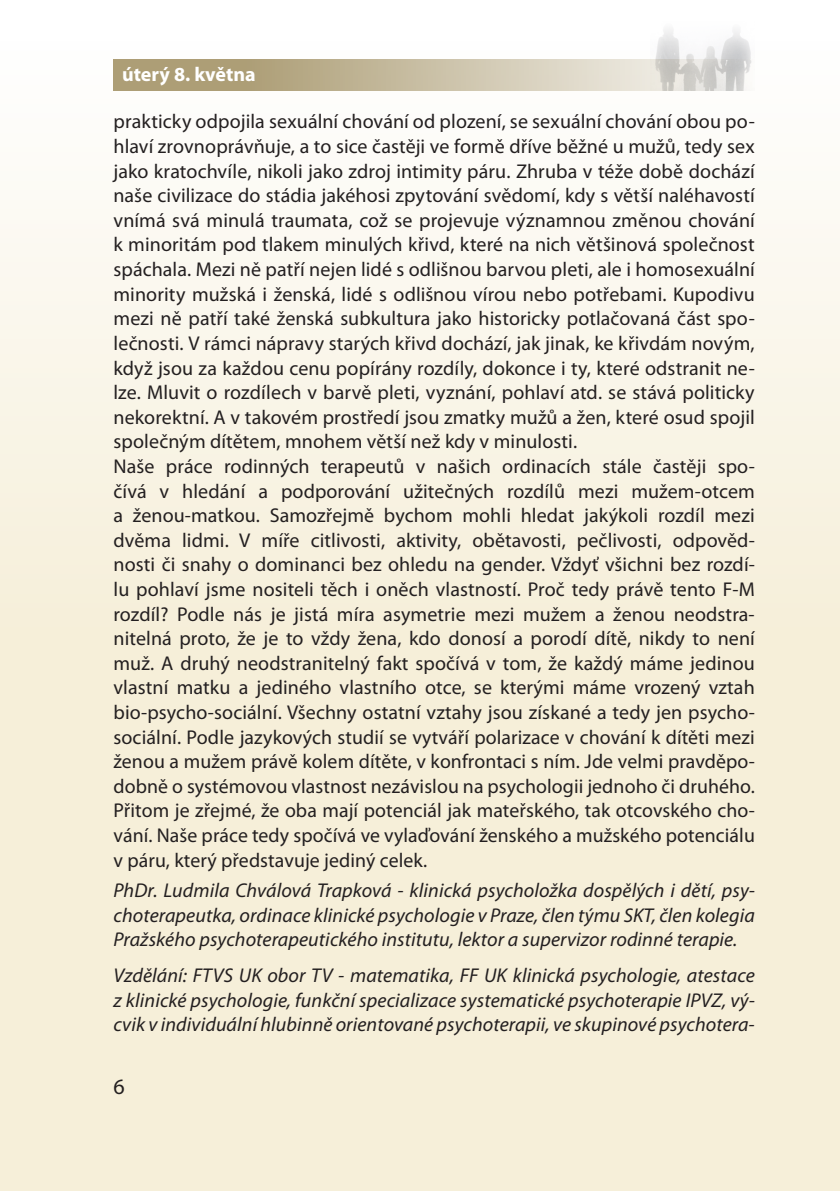
<style>
.page{position:relative;width:840px;height:1191px;background:#fff}
.page>*{position:absolute;margin:0;border:0;box-sizing:border-box;transform-origin:0 0}
.t1{font:22px "Myriad Pro";color:#231f20}
.t2{font:20px/24.6px "Myriad Pro";letter-spacing:.005em;color:#231f20}
.t3{font:italic 20px/24.6px "Myriad Pro";letter-spacing:.005em;color:#231f20;text-align:justify}
.t4{font:700 20px "Myriad Pro";color:#fff}
</style>
<div class="page">
<div style="left:0;top:0;width:839px;height:1191px;background:linear-gradient(to bottom,#fdfcf8,#f4ebcf)"></div>
<svg style="left:113px;top:60px;width:537px;height:31px;background:#c4ba9d"></svg>
<img style="left:650px;top:22px;width:104px;height:69px">
<p class="t4" style="left:122px;top:61px;width:135px">úterý 8. května</p>
<p class="t2" style="left:113px;top:109px;width:642px">prakticky odpojila sexuální chování od plození, se sexuální chování obou po&shy;hlaví zrovnoprávňuje, a to sice častěji ve formě dříve běžné u mužů, tedy sex jako kratochvíle, nikoli jako zdroj intimity páru. Zhruba v téže době dochází naše civilizace do stádia jakéhosi zpytování svědomí, kdy s větší naléhavostí vnímá svá minulá traumata, což se projevuje významnou změnou chování k minoritám pod tlakem minulých křivd, které na nich většinová společnost spáchala. Mezi ně patří nejen lidé s odlišnou barvou pleti, ale i homosexuální minority mužská i ženská, lidé s odlišnou vírou nebo potřebami. Kupodivu mezi ně patří také ženská subkultura jako historicky potlačovaná část spo&shy;lečnosti. V rámci nápravy starých křivd dochází, jak jinak, ke křivdám novým, když jsou za každou cenu popírány rozdíly, dokonce i ty, které odstranit ne&shy;lze. Mluvit o rozdílech v barvě pleti, vyznání, pohlaví atd. se stává politicky nekorektní. A v takovém prostředí jsou zmatky mužů a žen, které osud spojil společným dítětem, mnohem větší než kdy v minulosti.<br>Naše práce rodinných terapeutů v našich ordinacích stále častěji spo&shy;čívá v hledání a podporování užitečných rozdílů mezi mužem-otcem a ženou-matkou. Samozřejmě bychom mohli hledat jakýkoli rozdíl mezi dvěma lidmi. V míře citlivosti, aktivity, obětavosti, pečlivosti, odpověd&shy;nosti či snahy o dominanci bez ohledu na gender. Vždyť všichni bez rozdí&shy;lu pohlaví jsme nositeli těch i oněch vlastností. Proč tedy právě tento F-M rozdíl? Podle nás je jistá míra asymetrie mezi mužem a ženou neodstra&shy;nitelná proto, že je to vždy žena, kdo donosí a porodí dítě, nikdy to není muž. A druhý neodstranitelný fakt spočívá v tom, že každý máme jedinou vlastní matku a jediného vlastního otce, se kterými máme vrozený vztah bio-psycho-sociální. Všechny ostatní vztahy jsou získané a tedy jen psycho&shy;sociální. Podle jazykových studií se vytváří polarizace v chování k dítěti mezi ženou a mužem právě kolem dítěte, v konfrontaci s ním. Jde velmi pravděpo&shy;dobně o systémovou vlastnost nezávislou na psychologii jednoho či druhého.<br>Přitom je zřejmé, že oba mají potenciál jak mateřského, tak otcovského cho&shy;vání. Naše práce tedy spočívá ve vylaďování ženského a mužského potenciálu v páru, který představuje jediný celek.</p>
<p class="t3" style="left:113px;top:877px;width:642px">PhDr. Ludmila Chválová Trapková - klinická psycholožka dospělých i dětí, psy&shy;choterapeutka, ordinace klinické psychologie v Praze, člen týmu SKT, člen kolegia Pražského psychoterapeutického institutu, lektor a supervizor rodinné terapie.</p>
<p class="t3" style="left:113px;top:962px;width:642px">Vzdělání: FTVS UK obor TV - matematika, FF UK klinická psychologie, atestace z klinické psychologie, funkční specializace systematické psychoterapie IPVZ, vý&shy;cvik v individuální hlubinně orientované psychoterapii, ve skupinové psychotera-</p>
<p class="t1" style="left:113px;top:1073px;width:13px">6</p>
</div>
